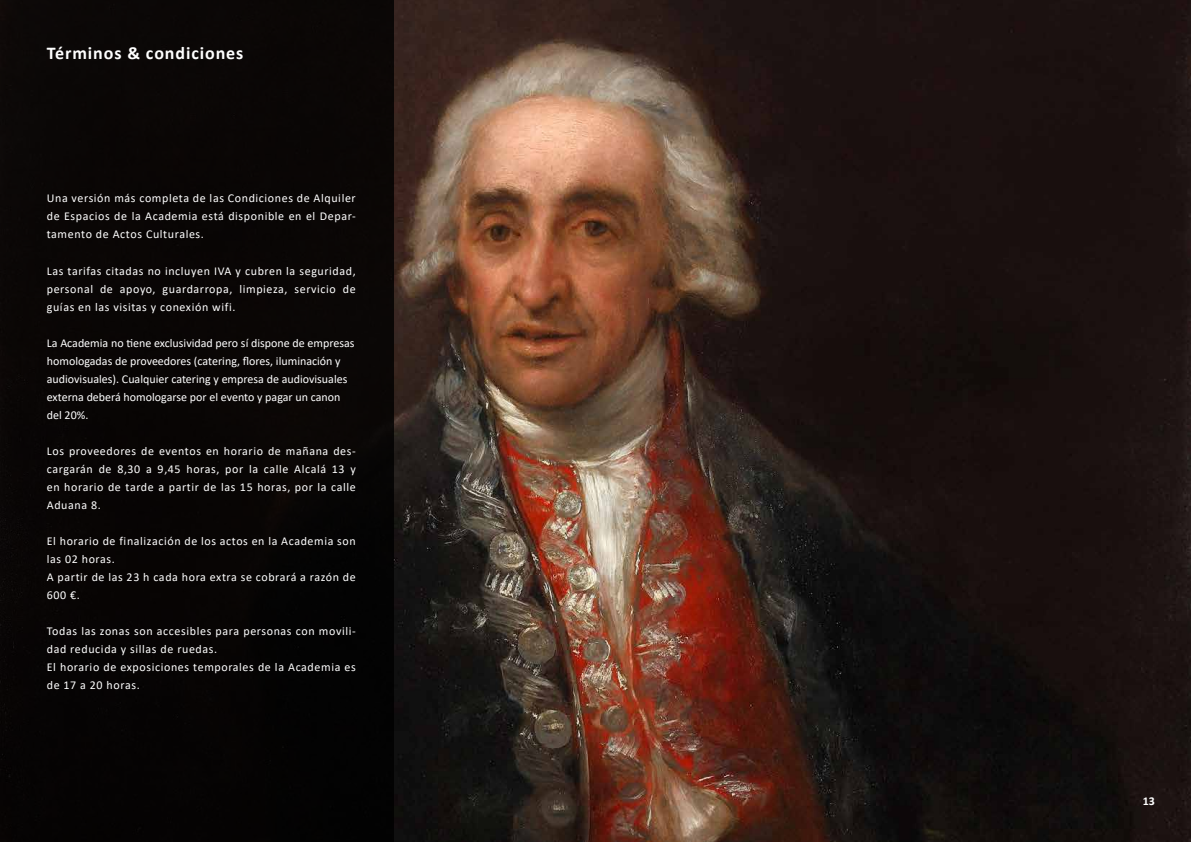
<style>
.page{position:relative;width:1191px;height:842px;background:#fff}
.page>*{position:absolute;margin:0;border:0;box-sizing:border-box;transform-origin:0 0}
.t1{font:700 18px "Calibri";letter-spacing:.05em;color:#fff}
.t2{font:12px/18px "Calibri";letter-spacing:.05em;color:#fff;text-align:justify}
.t3{font:12px/18px "Calibri";color:#fff}
.t4{font:700 12px "Calibri";color:#fff}
</style>
<div class="page">
<img style="left:393px;top:0;width:798px;height:842px">
<div style="left:0;top:0;width:393px;height:842px;background:#090505"></div>
<h1 class="t1" style="left:47px;top:40px;width:198px">Términos &amp; condiciones</h1>
<p class="t2" style="left:47px;top:189px;width:310px">Una versión más completa de las Condiciones de Alquiler de Espacios de la Academia está disponible en el Depar&shy;tamento de Actos Culturales.</p>
<p class="t2" style="left:47px;top:261px;width:310px">Las tarifas citadas no incluyen IVA y cubren la seguridad, personal de apoyo, guardarropa, limpieza, servicio de guías en las visitas y conexión wifi.</p>
<p class="t3" style="left:47px;top:333px;width:309px">La Academia no tiene exclusividad pero sí dispone de empresas homologadas de proveedores (catering, flores, iluminación y audiovisuales). Cualquier catering y empresa de audiovisuales externa deberá homologarse por el evento y pagar un canon del 20%.</p>
<p class="t2" style="left:47px;top:441px;width:310px">Los proveedores de eventos en horario de mañana des&shy;cargarán de 8,30 a 9,45 horas, por la calle Alcalá 13 y en horario de tarde a partir de las 15 horas, por la calle Aduana 8.</p>
<p class="t2" style="left:47px;top:531px;width:310px;text-align:left">El horario de finalización de los actos en la Academia son las 02 horas.<br>A partir de las 23 h cada hora extra se cobrará a razón de<br>600 €.</p>
<p class="t2" style="left:47px;top:621px;width:310px;text-align:left">Todas las zonas son accesibles para personas con movili&shy;dad reducida y sillas de ruedas.<br>El horario de exposiciones temporales de la Academia es de 17 a 20 horas.</p>
<p class="t4" style="left:1142px;top:793px;width:14px">13</p>
</div>
